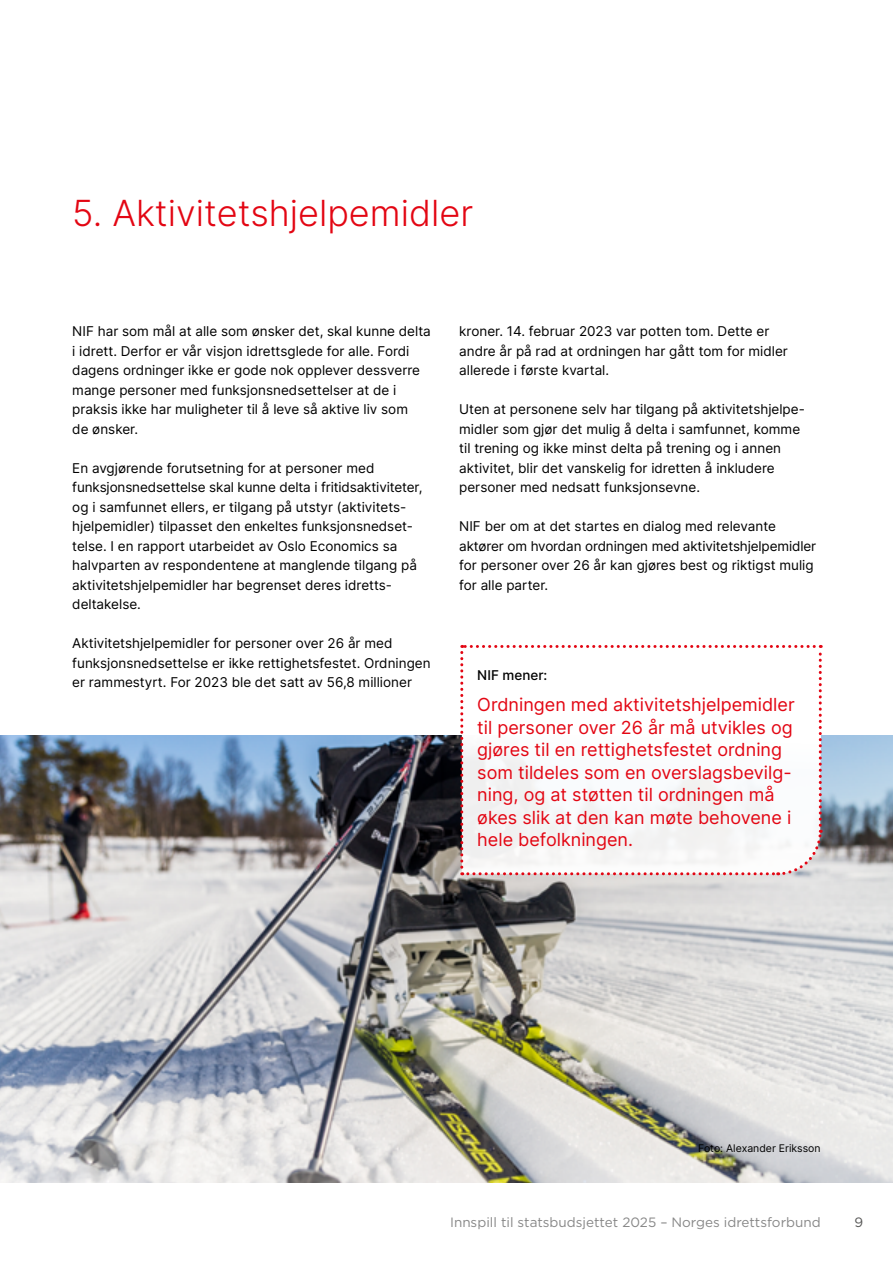
<style>
.page{position:relative;width:893px;height:1263px;background:#fff}
.page>*{position:absolute;margin:0;border:0;box-sizing:border-box;transform-origin:0 0}
.t1{font:300 36px "Inter";color:#e30613}
.t2{font:18px/22.5px "Inter";color:#e30613}
.t3{font:13.5px/19.5px "Inter";color:#000}
.t4{font:13.5px "Gotham";color:#878787}
.t5{font:500 13.5px "Inter";color:#000}
.t6{font:13.5px "Gotham";color:#575756}
.t7{font:10.5px "Inter";color:#000}
</style>
<div class="page">
<img style="left:0;top:736px;width:893px;height:446px">
<svg style="left:460px;top:645px;width:363px;height:232px"></svg>
<h1 class="t1" style="left:72px;top:187px;width:402px">5. Aktivitetshjelpemidler</h1>
<p class="t3" style="left:72px;top:321px;width:360px">NIF har som mål at alle som ønsker det, skal kunne delta i idrett. Derfor er vår visjon idrettsglede for alle. Fordi dagens ordninger ikke er gode nok opplever dessverre mange personer med funksjonsnedsettelser at de i praksis ikke har muligheter til å leve så aktive liv som<br>de ønsker.</p>
<p class="t3" style="left:72px;top:458px;width:352px">En avgjørende forutsetning for at personer med funksjonsnedsettelse skal kunne delta i fritidsaktiviteter, og i samfunnet ellers, er tilgang på utstyr (aktivitets&shy;hjelpemidler) tilpasset den enkeltes funksjonsnedset&shy;telse. I en rapport utarbeidet av Oslo Economics sa halvparten av respondentene at manglende tilgang på aktivitetshjelpemidler har begrenset deres idretts&shy;deltakelse.</p>
<p class="t3" style="left:72px;top:633px;width:360px">Aktivitetshjelpemidler for personer over 26 år med funksjonsnedsettelse er ikke rettighetsfestet. Ordningen er rammestyrt. For 2023 ble det satt av 56,8 millioner</p>
<p class="t3" style="left:459px;top:321px;width:330px">kroner. 14. februar 2023 var potten tom. Dette er andre år på rad at ordningen har gått tom for midler allerede i første kvartal.</p>
<p class="t3" style="left:459px;top:399px;width:347px">Uten at personene selv har tilgang på aktivitetshjelpe&shy;midler som gjør det mulig å delta i samfunnet, komme til trening og ikke minst delta på trening og i annen aktivitet, blir det vanskelig for idretten å inkludere personer med nedsatt funksjonsevne.</p>
<p class="t3" style="left:459px;top:516px;width:358px">NIF ber om at det startes en dialog med relevante aktører om hvordan ordningen med aktivitetshjelpemidler for personer over 26 år kan gjøres best og riktigst mulig for alle parter.</p>
<p class="t5" style="left:477px;top:666px;width:72px">NIF mener:</p>
<p class="t2" style="left:477px;top:693px;width:319px">Ordningen med aktivitetshjelpemidler til personer over 26 år må utvikles og gjøres til en rettighetsfestet ordning som tildeles som en overslagsbevilg&shy;ning, og at støtten til ordningen må økes slik at den kan møte behovene i hele befolkningen.</p>
<p class="t7" style="left:698px;top:1141px;width:124px">Foto: Alexander Eriksson</p>
<p class="t4" style="left:450px;top:1213px;width:372px">Innspill til statsbudsjettet 2025 – Norges idrettsforbund</p>
<p class="t6" style="left:854px;top:1213px;width:10px">9</p>
</div>
